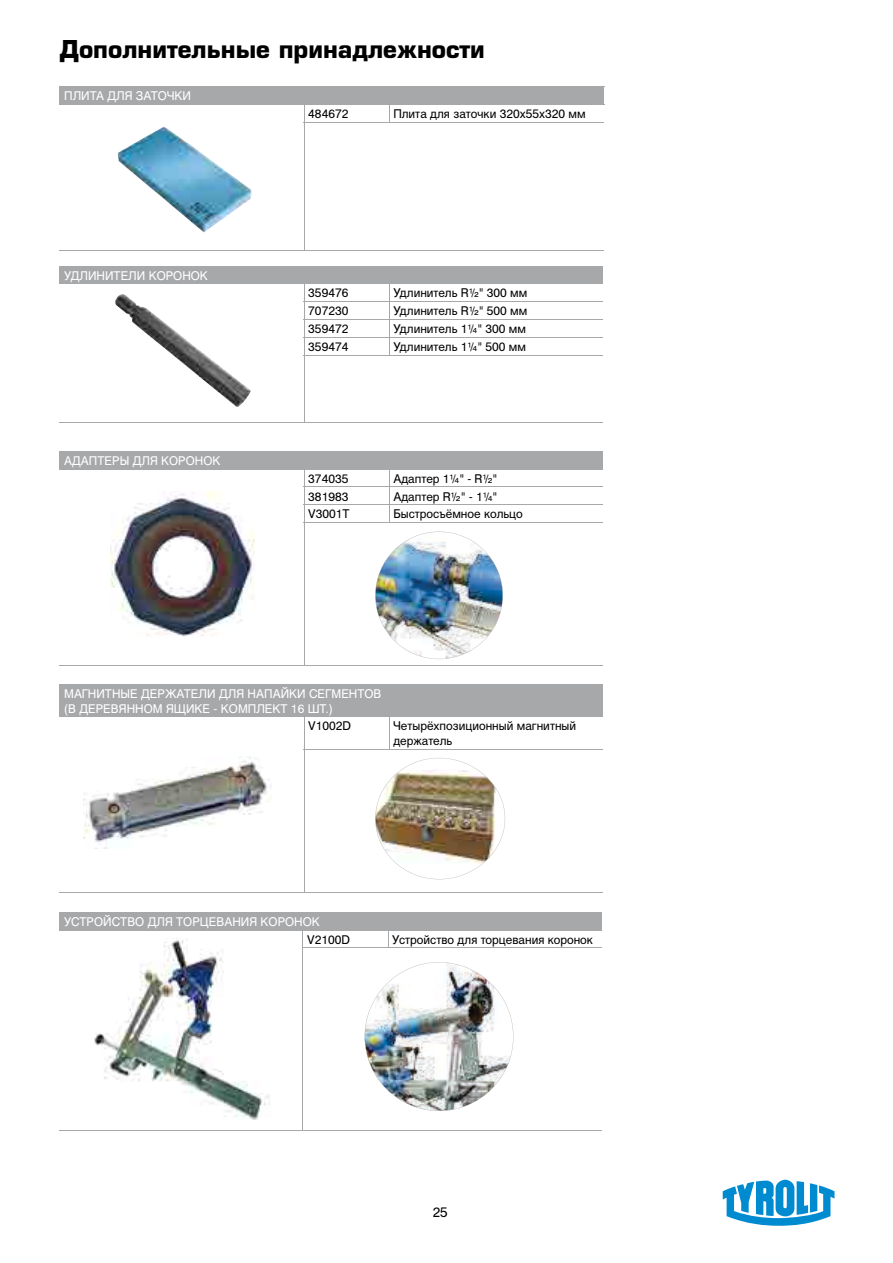
<style>
.page{position:relative;width:893px;height:1263px;background:#fff}
.page>*{position:absolute;margin:0;border:0;box-sizing:border-box;transform-origin:0 0}
.t1{font:700 24px "Europe";color:#000}
.t2{font:13.5px "Cyrvetica";color:#000}
.t3{font:12px/14.4px "Cyrvetica";color:#000}
.t4{font:12px/14.4px "Cyrvetica";color:#fff}
.s1{color:#000}
</style>
<div class="page">
<div style="left:60px;top:451px;width:542px;height:18px;background:#a7a8aa"></div>
<hr style="left:389px;top:451px;width:214px;height:1px;background:#a7a8aa">
<hr style="left:60px;top:469px;width:244px;height:1px;background:#a7a8aa">
<hr style="left:304px;top:469px;width:85px;height:1px;background:#a7a8aa">
<hr style="left:389px;top:469px;width:214px;height:1px;background:#a7a8aa">
<hr style="left:304px;top:487px;width:85px;height:1px;background:#a7a8aa">
<hr style="left:389px;top:487px;width:213px;height:1px;background:#a7a8aa">
<hr style="left:304px;top:504px;width:85px;height:1px;background:#a7a8aa">
<svg style="left:304px;top:470px;width:1px;height:52px"></svg>
<hr style="left:389px;top:504px;width:213px;height:1px;background:#a7a8aa">
<svg style="left:389px;top:470px;width:1px;height:52px"></svg>
<hr style="left:304px;top:522px;width:85px;height:1px;background:#a7a8aa">
<hr style="left:304px;top:523px;width:1px;height:142px;background:#a7a8aa">
<hr style="left:389px;top:522px;width:213px;height:1px;background:#a7a8aa">
<hr style="left:60px;top:665px;width:244px;height:1px;background:#a7a8aa">
<hr style="left:304px;top:665px;width:85px;height:1px;background:#a7a8aa">
<hr style="left:389px;top:665px;width:213px;height:1px;background:#a7a8aa">
<svg style="left:602px;top:452px;width:1px;height:17px"></svg>
<div style="left:60px;top:86px;width:544px;height:18px;background:#a7a8aa"></div>
<hr style="left:60px;top:104px;width:244px;height:1px;background:#a7a8aa">
<hr style="left:304px;top:104px;width:85px;height:1px;background:#a7a8aa">
<hr style="left:389px;top:104px;width:215px;height:1px;background:#a7a8aa">
<svg style="left:304px;top:105px;width:1px;height:17px"></svg>
<svg style="left:389px;top:105px;width:1px;height:17px"></svg>
<hr style="left:304px;top:122px;width:85px;height:1px;background:#a7a8aa">
<hr style="left:304px;top:122px;width:1px;height:128px;background:#a7a8aa">
<hr style="left:389px;top:122px;width:215px;height:1px;background:#a7a8aa">
<hr style="left:60px;top:250px;width:244px;height:1px;background:#a7a8aa">
<hr style="left:304px;top:250px;width:85px;height:1px;background:#a7a8aa">
<hr style="left:389px;top:250px;width:215px;height:1px;background:#a7a8aa">
<img style="left:118px;top:127px;width:134px;height:105px">
<div style="left:60px;top:266px;width:542px;height:18px;background:#a7a8aa"></div>
<hr style="left:389px;top:283px;width:214px;height:1px;background:#a7a8aa">
<hr style="left:304px;top:301px;width:85px;height:1px;background:#a7a8aa">
<hr style="left:389px;top:301px;width:213px;height:1px;background:#a7a8aa">
<hr style="left:304px;top:319px;width:85px;height:1px;background:#a7a8aa">
<hr style="left:389px;top:319px;width:213px;height:1px;background:#a7a8aa">
<hr style="left:304px;top:337px;width:85px;height:1px;background:#a7a8aa">
<hr style="left:389px;top:337px;width:213px;height:1px;background:#a7a8aa">
<svg style="left:389px;top:284px;width:1px;height:71px"></svg>
<hr style="left:304px;top:355px;width:85px;height:1px;background:#a7a8aa">
<hr style="left:389px;top:355px;width:213px;height:1px;background:#a7a8aa">
<hr style="left:60px;top:422px;width:244px;height:1px;background:#a7a8aa">
<hr style="left:304px;top:422px;width:85px;height:1px;background:#a7a8aa">
<hr style="left:389px;top:422px;width:213px;height:1px;background:#a7a8aa">
<svg style="left:602px;top:266px;width:1px;height:17px"></svg>
<svg style="left:304px;top:284px;width:1px;height:71px"></svg>
<hr style="left:304px;top:356px;width:1px;height:66px;background:#a7a8aa">
<img style="left:115px;top:294px;width:136px;height:113px">
<div style="left:60px;top:684px;width:542px;height:33px;background:#a7a8aa"></div>
<hr style="left:389px;top:684px;width:214px;height:1px;background:#a7a8aa">
<hr style="left:389px;top:716px;width:214px;height:1px;background:#a7a8aa">
<hr style="left:389px;top:717px;width:1px;height:32px;background:#a7a8aa">
<hr style="left:304px;top:749px;width:85px;height:1px;background:#a7a8aa">
<hr style="left:389px;top:749px;width:213px;height:1px;background:#a7a8aa">
<hr style="left:60px;top:892px;width:244px;height:1px;background:#a7a8aa">
<hr style="left:304px;top:892px;width:85px;height:1px;background:#a7a8aa">
<hr style="left:389px;top:892px;width:213px;height:1px;background:#a7a8aa">
<hr style="left:602px;top:685px;width:1px;height:31px;background:#a7a8aa">
<hr style="left:304px;top:717px;width:1px;height:32px;background:#a7a8aa">
<hr style="left:304px;top:749px;width:1px;height:143px;background:#a7a8aa">
<div style="left:60px;top:912px;width:541px;height:18px;background:#a7a8aa"></div>
<hr style="left:60px;top:930px;width:243px;height:1px;background:#a7a8aa">
<hr style="left:303px;top:930px;width:85px;height:1px;background:#a7a8aa">
<hr style="left:388px;top:930px;width:213px;height:1px;background:#a7a8aa">
<svg style="left:388px;top:931px;width:1px;height:16px"></svg>
<hr style="left:303px;top:947px;width:85px;height:1px;background:#a7a8aa">
<hr style="left:388px;top:947px;width:213px;height:1px;background:#a7a8aa">
<hr style="left:60px;top:1130px;width:243px;height:1px;background:#a7a8aa">
<hr style="left:303px;top:1130px;width:85px;height:1px;background:#a7a8aa">
<hr style="left:388px;top:1130px;width:213px;height:1px;background:#a7a8aa">
<svg style="left:601px;top:913px;width:1px;height:17px"></svg>
<hr style="left:303px;top:948px;width:1px;height:182px;background:#a7a8aa">
<img style="left:94px;top:938px;width:176px;height:181px">
<img style="left:365px;top:962px;width:148px;height:149px">
<img style="left:375px;top:758px;width:130px;height:121px">
<img style="left:110px;top:491px;width:145px;height:146px">
<img style="left:83px;top:756px;width:189px;height:92px">
<img style="left:375px;top:531px;width:128px;height:128px">
<svg style="left:723px;top:1180px;width:111px;height:46px"></svg>
<p class="t1" style="left:60px;top:35px;width:427px">Дополнительные принадлежности</p>
<p class="t4" style="left:64px;top:89px;width:128px">ПЛИТА ДЛЯ ЗАТОЧКИ</p>
<p class="t4" style="left:64px;top:268px;width:145px">УДЛИНИТЕЛИ КОРОНОК</p>
<p class="t4" style="left:64px;top:453px;width:158px">АДАПТЕРЫ ДЛЯ КОРОНОК</p>
<p class="t3" style="left:308px;top:106px;width:42px">484672</p>
<p class="t3" style="left:393px;top:106px;width:194px">Плита для заточки 320х55х320 мм</p>
<p class="t3" style="left:308px;top:286px;width:42px">359476</p>
<p class="t3" style="left:393px;top:286px;width:135px">Удлинитель RЅ" 300 мм</p>
<p class="t3" style="left:308px;top:304px;width:42px">707230</p>
<p class="t3" style="left:393px;top:304px;width:135px">Удлинитель RЅ" 500 мм</p>
<p class="t3" style="left:308px;top:322px;width:42px">359472</p>
<p class="t3" style="left:393px;top:322px;width:134px">Удлинитель 1ј" 300 мм</p>
<p class="t3" style="left:308px;top:340px;width:42px">359474</p>
<p class="t3" style="left:393px;top:340px;width:134px">Удлинитель 1ј" 500 мм</p>
<p class="t3" style="left:308px;top:471px;width:42px">374035</p>
<p class="t3" style="left:393px;top:471px;width:105px">Адаптер 1ј" - RЅ"</p>
<p class="t3" style="left:308px;top:489px;width:42px">381983</p>
<p class="t3" style="left:393px;top:489px;width:105px">Адаптер RЅ" - 1ј"</p>
<p class="t3" style="left:308px;top:507px;width:43px">V3001T</p>
<p class="t3" style="left:393px;top:507px;width:131px">Быстросъёмное кольцо</p>
<p class="t4" style="left:64px;top:687px;width:319px">МАГНИТНЫЕ ДЕРЖАТЕЛИ ДЛЯ НАПАЙКИ СЕГМЕНТОВ (В ДЕРЕВЯННОМ ЯЩИКЕ - КОМПЛЕКТ 16 ШТ.)</p>
<p class="t3" style="left:308px;top:719px;width:45px">V1002D</p>
<p class="t3" style="left:393px;top:719px;width:184px">Четырёхпозиционный магнитный держатель</p>
<p class="t4" style="left:307px;top:913px;width:45px;line-height:17.9px;text-indent:-243px">УСТРОЙСТВО ДЛЯ ТОРЦЕВАНИЯ КОРОНОК<br><span class="s1">V2100D</span></p>
<p class="t3" style="left:392px;top:932px;width:202px">Устройство для торцевания коронок</p>
<p class="t2" style="left:433px;top:1205px;width:17px">25</p>
</div>
